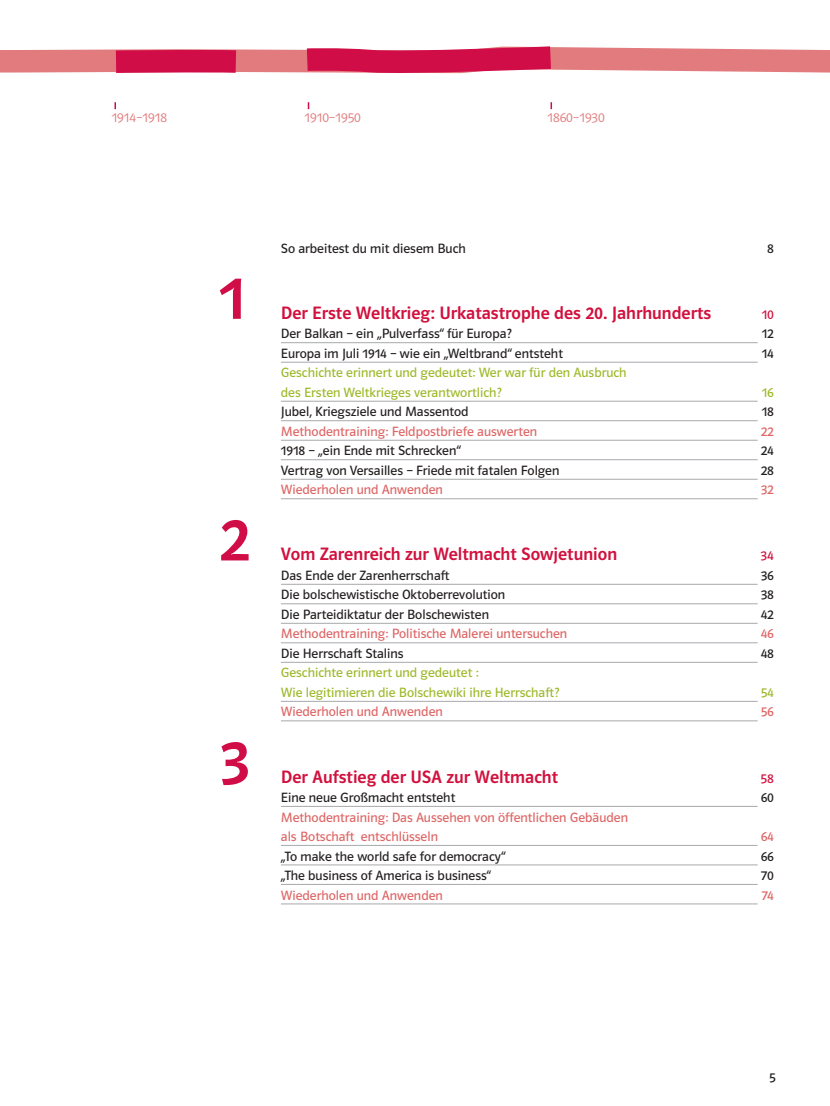
<style>
.page{position:relative;width:830px;height:1106px;background:#fff}
.page>*{position:absolute;margin:0;border:0;box-sizing:border-box;transform-origin:0 0}
.t1{font:63px "Polo ST11 K Krftg";color:#d10d47}
.t2{font:18px "Polo ST11 K Krftg";color:#d1103d}
.t3{font:13.5px "Polo ST11 K Buch";color:#231f20}
.t4{font:13.5px/19.5px "Polo ST11 K Buch";color:#de6666}
.t5{font:13.5px/19.5px "Polo ST11 K Buch";color:#9eb92b}
.t6{font:13.5px "Polo ST11 K Leicht";color:#e27b7d}
.t7{font:13.5px "Polo ST11 K Buch";color:#d1103d}
</style>
<div class="page">
<svg style="left:0;top:49px;width:284px;height:24px;background:#e38385"></svg>
<svg style="left:93px;top:49px;width:166px;height:24px;background:#d7355d"></svg>
<svg style="left:284px;top:46px;width:545px;height:28px"></svg>
<svg style="left:114px;top:102px;width:2px;height:7px"></svg>
<hr style="left:281px;top:342px;width:476px;height:1px;background:#a8a9ad">
<hr style="left:281px;top:362px;width:476px;height:1px;background:#a8a9ad">
<hr style="left:281px;top:401px;width:476px;height:1px;background:#a8a9ad">
<hr style="left:281px;top:420px;width:476px;height:1px;background:#a8a9ad">
<hr style="left:281px;top:440px;width:476px;height:1px;background:#a8a9ad">
<hr style="left:281px;top:459px;width:476px;height:1px;background:#a8a9ad">
<hr style="left:281px;top:479px;width:476px;height:1px;background:#a8a9ad">
<hr style="left:281px;top:498px;width:476px;height:1px;background:#a8a9ad">
<hr style="left:281px;top:584px;width:476px;height:1px;background:#a8a9ad">
<hr style="left:281px;top:603px;width:476px;height:1px;background:#a8a9ad">
<hr style="left:281px;top:623px;width:476px;height:1px;background:#a8a9ad">
<hr style="left:281px;top:642px;width:476px;height:1px;background:#a8a9ad">
<hr style="left:281px;top:662px;width:476px;height:1px;background:#a8a9ad">
<hr style="left:281px;top:701px;width:476px;height:1px;background:#a8a9ad">
<hr style="left:281px;top:720px;width:476px;height:1px;background:#a8a9ad">
<hr style="left:281px;top:806px;width:476px;height:1px;background:#a8a9ad">
<hr style="left:281px;top:845px;width:476px;height:1px;background:#a8a9ad">
<hr style="left:281px;top:864px;width:476px;height:1px;background:#a8a9ad">
<hr style="left:281px;top:884px;width:476px;height:1px;background:#a8a9ad">
<hr style="left:281px;top:903px;width:476px;height:1px;background:#a8a9ad">
<svg style="left:307px;top:102px;width:2px;height:7px"></svg>
<p class="t6" style="left:112px;top:110px;width:57px">1914–1918</p>
<p class="t6" style="left:304px;top:110px;width:58px">1910–1950</p>
<p class="t6" style="left:547px;top:110px;width:59px">1860–1930</p>
<h1 class="t1" style="left:219px;top:263px;width:27px">1</h1>
<h1 class="t1" style="left:219px;top:505px;width:32px">2</h1>
<h1 class="t1" style="left:219px;top:727px;width:32px">3</h1>
<p class="t3" style="left:281px;top:241px;width:186px">So arbeitest du mit diesem Buch</p>
<p class="t3" style="left:766px;top:241px;width:8px">8</p>
<h2 class="t2" style="left:281px;top:303px;width:432px">Der Erste Weltkrieg: Urkatastrophe des 20. Jahrhunderts</h2>
<p class="t7" style="left:761px;top:307px;width:14px">10</p>
<p class="t3" style="left:281px;top:326px;width:232px">Der Balkan – ein „Pulverfass“ für Europa?</p>
<p class="t3" style="left:761px;top:326px;width:14px">12</p>
<p class="t3" style="left:281px;top:346px;width:283px">Europa im Juli 1914 – wie ein „Weltbrand“ entsteht</p>
<p class="t3" style="left:761px;top:346px;width:14px">14</p>
<p class="t5" style="left:281px;top:363px;width:347px">Geschichte erinnert und gedeutet: Wer war für den Ausbruch des Ersten Weltkrieges verantwortlich?</p>
<p class="t5" style="left:761px;top:383px;width:14px">16</p>
<p class="t3" style="left:281px;top:404px;width:189px">Jubel, Kriegsziele und Massentod</p>
<p class="t3" style="left:761px;top:404px;width:14px">18</p>
<p class="t4" style="left:281px;top:422px;width:258px">Methodentraining: Feldpostbriefe auswerten</p>
<p class="t4" style="left:760px;top:422px;width:15px">22</p>
<p class="t3" style="left:281px;top:443px;width:182px">1918 – „ein Ende mit Schrecken“</p>
<p class="t3" style="left:760px;top:443px;width:15px">24</p>
<p class="t3" style="left:281px;top:463px;width:280px">Vertrag von Versailles – Friede mit fatalen Folgen</p>
<p class="t3" style="left:760px;top:463px;width:15px">28</p>
<p class="t4" style="left:281px;top:480px;width:163px">Wiederholen und Anwenden</p>
<p class="t4" style="left:760px;top:480px;width:15px">32</p>
<h2 class="t2" style="left:281px;top:544px;width:337px">Vom Zarenreich zur Weltmacht Sowjetunion</h2>
<p class="t7" style="left:760px;top:548px;width:15px">34</p>
<p class="t3" style="left:281px;top:568px;width:170px">Das Ende der Zarenherrschaft</p>
<p class="t3" style="left:760px;top:568px;width:15px">36</p>
<p class="t3" style="left:281px;top:587px;width:226px">Die bolschewistische Oktoberrevolution</p>
<p class="t3" style="left:760px;top:587px;width:15px">38</p>
<p class="t3" style="left:281px;top:607px;width:210px">Die Parteidiktatur der Bolschewisten</p>
<p class="t3" style="left:760px;top:607px;width:15px">42</p>
<p class="t4" style="left:281px;top:624px;width:288px">Methodentraining: Politische Malerei untersuchen</p>
<p class="t4" style="left:760px;top:624px;width:15px">46</p>
<p class="t3" style="left:281px;top:646px;width:124px">Die Herrschaft Stalins</p>
<p class="t3" style="left:760px;top:646px;width:15px">48</p>
<p class="t5" style="left:281px;top:663px;width:280px">Geschichte erinnert und gedeutet :<br>Wie legitimieren die Bolschewiki ihre Herrschaft?</p>
<p class="t5" style="left:760px;top:683px;width:15px">54</p>
<p class="t4" style="left:281px;top:702px;width:163px">Wiederholen und Anwenden</p>
<p class="t4" style="left:760px;top:702px;width:15px">56</p>
<h2 class="t2" style="left:281px;top:766px;width:278px">Der Aufstieg der USA zur Weltmacht</h2>
<p class="t7" style="left:760px;top:770px;width:15px">58</p>
<p class="t3" style="left:281px;top:790px;width:176px">Eine neue Großmacht entsteht</p>
<p class="t3" style="left:760px;top:790px;width:15px">60</p>
<p class="t4" style="left:281px;top:807px;width:348px">Methodentraining: Das Aussehen von öffentlichen Gebäuden als Botschaft entschlüsseln</p>
<p class="t4" style="left:760px;top:827px;width:15px">64</p>
<p class="t3" style="left:281px;top:848px;width:226px">„To make the world safe for democracy“</p>
<p class="t3" style="left:760px;top:848px;width:15px">66</p>
<p class="t3" style="left:281px;top:868px;width:212px">„The business of America is business“</p>
<p class="t3" style="left:760px;top:868px;width:14px">70</p>
<p class="t4" style="left:281px;top:885px;width:163px">Wiederholen und Anwenden</p>
<p class="t4" style="left:761px;top:885px;width:14px">74</p>
<p class="t3" style="left:768px;top:1069px;width:8px">5</p>
</div>
